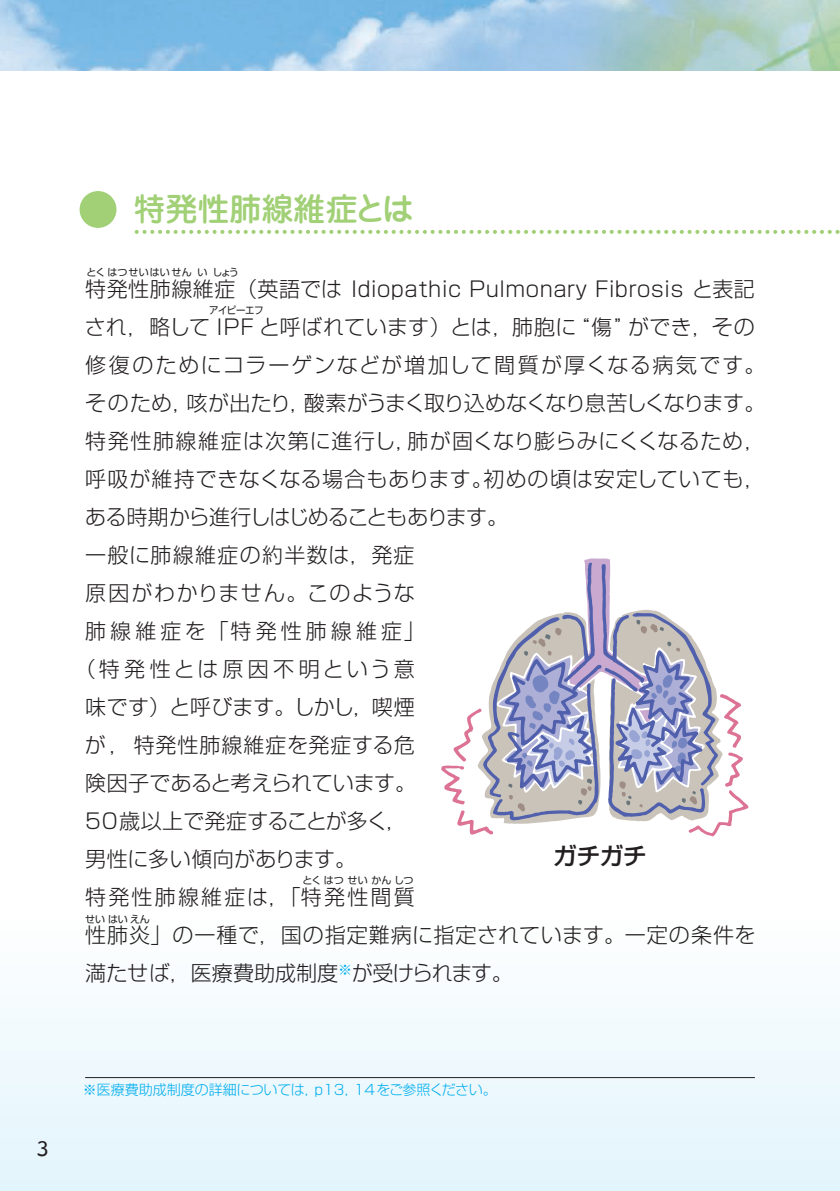
<style>
.page{position:relative;width:840px;height:1191px;background:#fff}
.page>*{position:absolute;margin:0;border:0;box-sizing:border-box;transform-origin:0 0}
.t1{font:500 32px "Jun 34 Pro";color:#a1d076}
.t2{font:500 24px "Shin Go Pr 6 N";color:#231f20}
.t3{font:24px "Courier";color:#231f20}
.t4{font:300 21px "Shin Go Pr 6 N";letter-spacing:.025em;color:#231f20}
.t5{font:300 21px "Shin Go Pr 6 N";letter-spacing:-.06em;color:#231f20}
.t6{font:300 21px "Shin Go Pr 6 N";letter-spacing:.045em;color:#231f20}
.t7{font:300 21px "Shin Go Pr 6 N";letter-spacing:.05em;color:#231f20}
.t8{font:300 21px "Shin Go Pr 6 N";letter-spacing:.09em;color:#231f20}
.t9{font:300 21px "Shin Go Pr 6 N";letter-spacing:.005em;color:#231f20}
.t10{font:300 21px "Shin Go Pr 6 N";color:#231f20}
.t11{font:300 21px "Shin Go Pr 6 N";letter-spacing:-.005em;color:#231f20}
.t12{font:300 21px "Shin Go Pr 6 N";letter-spacing:-.015em;color:#231f20}
.t13{font:300 21px "Shin Go Pr 6 N";letter-spacing:.06em;color:#231f20}
.t14{font:300 21px "Shin Go Pr 6 N";letter-spacing:.075em;color:#231f20}
.t15{font:300 21px "Shin Go Pr 6 N";letter-spacing:.105em;color:#231f20}
.t16{font:300 21px "Shin Go Pr 6 N";letter-spacing:.195em;color:#231f20}
.t17{font:300 21px "Shin Go Pr 6 N";letter-spacing:.17em;color:#231f20}
.t18{font:300 14px "Shin Go Pr 6 N";color:#00aeef}
.t19{font:10px "Shin Go Pr 6 N";letter-spacing:-.01em;color:#231f20}
.t20{font:10px "Shin Go Pr 6 N";letter-spacing:.025em;color:#231f20}
.t21{font:10px "Shin Go Pr 6 N";letter-spacing:-.01em;color:#231f20;scale:.94 1}
</style>
<div class="page">
<div style="left:0;top:912px;width:839px;height:279px;background:linear-gradient(to bottom,#fffffe,#e2f4fc)"></div>
<hr style="left:85px;top:1077px;width:669px;height:1px;background:#231f20">
<img style="left:0;top:0;width:839px;height:70px">
<svg style="left:135px;top:230px;width:704px;height:4px"></svg>
<svg style="left:441px;top:558px;width:307px;height:278px"></svg>
<div style="left:80px;top:191px;width:36px;height:37px;background:#a1d076;border-radius:50%"></div>
<h1 class="t1" style="left:133px;top:184px;width:282px">特発性肺線維症とは</h1>
<p class="t20" style="left:87px;top:264px;width:154px">とくはつせいはいせんいしょう</p>
<p class="t21" style="left:209px;top:302px;width:59px">アイピーエフ</p>
<p class="t4" style="left:85px;top:271px;width:670px">特発性肺線維症（英語では Idiopathic Pulmonary Fibrosis と表記</p>
<p class="t4" style="left:85px;top:309px;width:671px">され，略して IPF と呼ばれています）とは，肺胞に “傷” ができ，その</p>
<p class="t8" style="left:85px;top:347px;width:681px">修復のためにコラーゲンなどが増加して間質が厚くなる病気です。</p>
<p class="t5" style="left:85px;top:385px;width:681px">そのため，咳が出たり，酸素がうまく取り込めなくなり息苦しくなります。</p>
<p class="t4" style="left:85px;top:423px;width:681px">特発性肺線維症は次第に進行し，肺が固くなり膨らみにくくなるため，</p>
<p class="t6" style="left:85px;top:461px;width:681px">呼吸が維持できなくなる場合もあります。初めの頃は安定していても，</p>
<p class="t5" style="left:85px;top:499px;width:424px">ある時期から進行しはじめることもあります。</p>
<p class="t13" style="left:85px;top:537px;width:331px">一般に肺線維症の約半数は，発症</p>
<p class="t14" style="left:85px;top:575px;width:331px">原因がわかりません。このような</p>
<p class="t16" style="left:85px;top:613px;width:341px">肺線維症を「特発性肺線維症」</p>
<p class="t17" style="left:75px;top:651px;width:341px">（特発性とは原因不明という意</p>
<p class="t11" style="left:85px;top:689px;width:331px">味です）と呼びます。しかし，喫煙</p>
<p class="t6" style="left:85px;top:727px;width:331px">が，特発性肺線維症を発症する危</p>
<p class="t12" style="left:85px;top:765px;width:332px">険因子であると考えられています。</p>
<p class="t9" style="left:85px;top:803px;width:323px">50歳以上で発症することが多く，</p>
<p class="t9" style="left:85px;top:841px;width:272px">男性に多い傾向があります。</p>
<p class="t15" style="left:85px;top:879px;width:331px">特発性肺線維症は，「特発性間質</p>
<p class="t7" style="left:85px;top:917px;width:671px">性肺炎」の一種で，国の指定難病に指定されています。一定の条件を</p>
<p class="t10" style="left:85px;top:955px;width:429px">満たせば，医療費助成制度<sup>※</sup>が受けられます。</p>
<p class="t2" style="left:553px;top:836px;width:95px">ガチガチ</p>
<p class="t19" style="left:302px;top:872px;width:112px">とく はつ せい かん しつ</p>
<p class="t19" style="left:85px;top:910px;width:66px">せいはいえん</p>
<p class="t3" style="left:35px;top:1130px;width:16px">3</p>
<p class="t18" style="left:83px;top:1078px;width:415px">※医療費助成制度の詳細については，ｐ13，14をご参照ください。</p>
</div>
